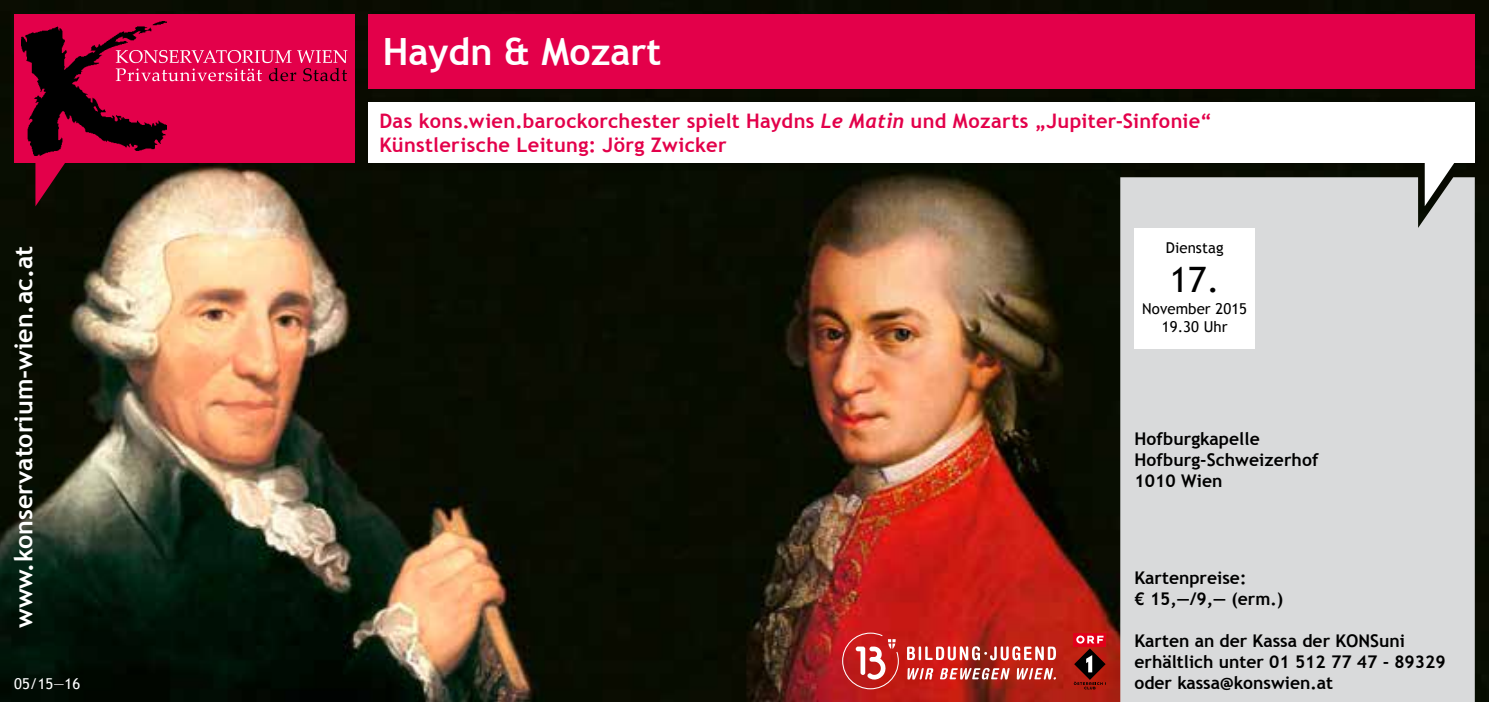
<style>
.page{position:relative;width:1489px;height:702px;background:#fff}
.page>*{position:absolute;margin:0;border:0;box-sizing:border-box;transform-origin:0 0}
.t1{font:700 37.5px "Trebuchet MS";color:#fff}
.t2{font:35px "Trebuchet MS";color:#000}
.t3{font:700 25px "Trebuchet MS";color:#fff}
.t4{font:700 20px/24px "Trebuchet MS";letter-spacing:.015em;color:#e3004a}
.t5{font:700 17.5px/21px "Trebuchet MS";color:#000}
.t6{font:15px/18px "Trebuchet MS";letter-spacing:.005em;color:#000;text-align:center}
.t7{font:15px "Trebuchet MS";color:#fff}
.s1{font-family:"Trebuchet";font-style:italic}
</style>
<div class="page">
<img style="left:0;top:0;width:1488px;height:702px">
<div style="left:364px;top:96px;width:1121px;height:118px;background:#000;opacity:.25"></div>
<svg style="left:1424px;top:163px;width:48px;height:14px"></svg>
<div style="left:369px;top:103px;width:1105px;height:60px;background:#fff"></div>
<div style="left:369px;top:14px;width:1105px;height:75px;background:#e3004a"></div>
<svg style="left:35px;top:163px;width:48px;height:43px;background:#4b0817"></svg>
<div style="left:14px;top:14px;width:340px;height:149px;background:#e3004a"></div>
<img style="left:21px;top:21px;width:146px;height:135px">
<svg style="left:116px;top:50px;width:231px;height:31px"></svg>
<div style="left:1120px;top:177px;width:354px;height:525px;background:#d9dadb"></div>
<div style="left:1134px;top:228px;width:120px;height:120px;background:#fff"></div>
<svg style="left:907px;top:646px;width:148px;height:14px"></svg>
<svg style="left:907px;top:668px;width:26px;height:11px"></svg>
<svg style="left:939px;top:668px;width:70px;height:11px"></svg>
<svg style="left:1016px;top:668px;width:39px;height:11px"></svg>
<svg style="left:842px;top:632px;width:56px;height:57px;background:#cd4443"></svg>
<div style="left:1073px;top:632px;width:32px;height:14px;background:#e2001a"></div>
<svg style="left:1073px;top:635px;width:32px;height:54px;background:#942826"></svg>
<h3 class="t3" style="left:8px;top:628px;width:383px;rotate:-90deg">www.konservatorium-wien.ac.at</h3>
<p class="t7" style="left:14px;top:675px;width:68px">05/15—16</p>
<h1 class="t1" style="left:383px;top:28px;width:280px">Haydn &amp; Mozart</h1>
<p class="t4" style="left:379px;top:109px;width:833px">Das kons.wien.barockorchester spielt Haydns <span class="s1">Le Matin</span> und Mozarts „Jupiter-Sinfonie“<br>Künstlerische Leitung: Jörg Zwicker</p>
<p class="t6" style="left:1165px;top:239px;width:59px">Dienstag</p>
<h2 class="t2" style="left:1169px;top:259px;width:51px">17.</h2>
<p class="t6" style="left:1142px;top:299px;width:106px">November 2015<br>19.30 Uhr</p>
<p class="t5" style="left:1134px;top:428px;width:186px">Hofburgkapelle<br>Hofburg-Schweizerhof<br>1010 Wien</p>
<p class="t5" style="left:1134px;top:567px;width:150px">Kartenpreise:<br>€ 15,—/9,— (erm.)</p>
<p class="t5" style="left:1134px;top:630px;width:313px">Karten an der Kassa der KONSuni erhältlich unter 01 512 77 47 - 89329 oder kassa@konswien.at</p>
</div>
